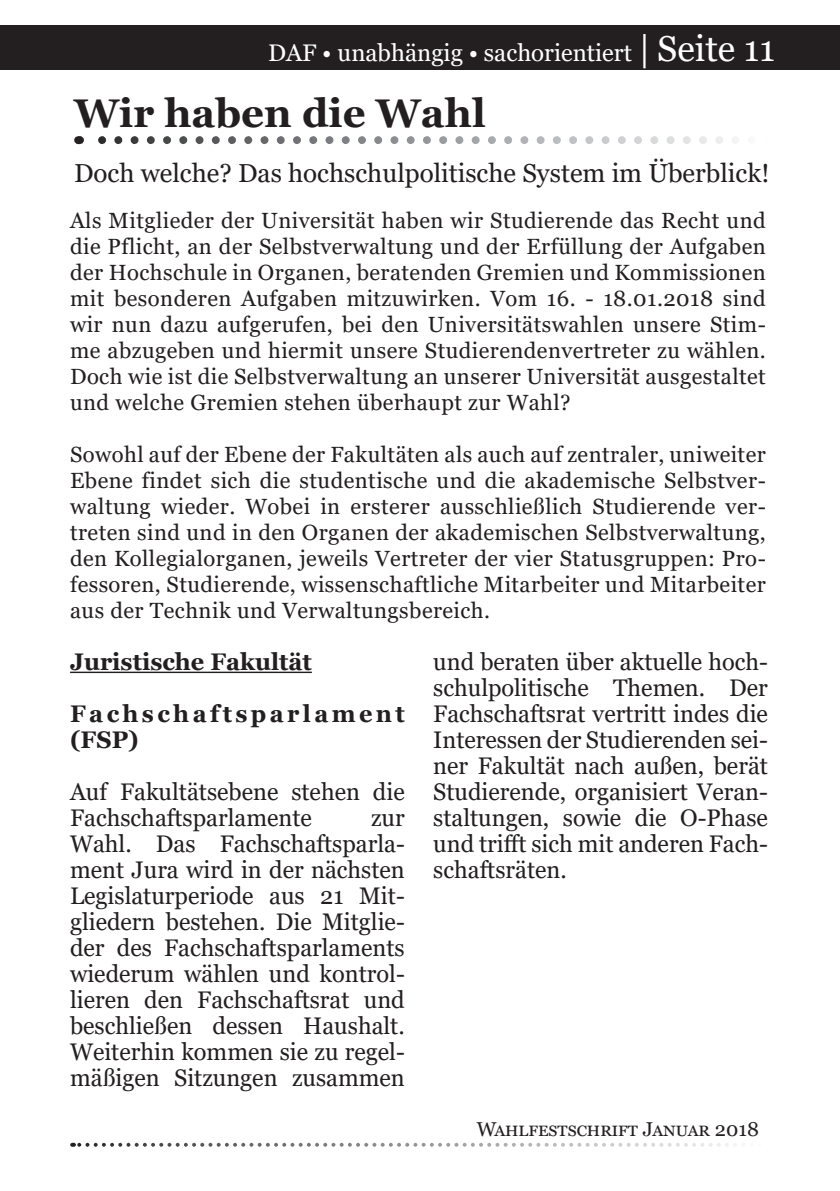
<style>
.page{position:relative;width:840px;height:1191px;background:#fff}
.page>*{position:absolute;margin:0;border:0;box-sizing:border-box;transform-origin:0 0}
.Kopfzeile{font:700 40px "Georgia";color:#231f20}
.Sergoe_Block_raster{font:26px "Georgia";color:#231f20}
.Sergoe_Block_raster-2{font:24px/26px "Georgia";color:#231f20;text-align:justify}
.t1{font:24px "Georgia";color:#fff}
.Sergoe_Block_raster-3{font:700 24px/26px "Georgia";letter-spacing:.145em;color:#231f20}
.Sergoe_Block_raster-4{font:700 24px "Georgia";color:#231f20}
.Sergoe_Block_raster-5{font:22px/26px "Georgia";letter-spacing:.02em;color:#231f20;text-align:justify}
.t2{font:20px "Georgia";color:#231f20}
.s1{font-size:36px}
</style>
<div class="page">
<hr style="left:0;top:25px;width:3px;height:44px;background:#231f20">
<div style="left:3px;top:25px;width:836px;height:44px;background:#231f20"></div>
<svg style="left:72px;top:1142px;width:665px;height:4px"></svg>
<hr style="left:70px;top:671px;width:242px;height:2px;background:#231f20">
<svg style="left:98px;top:136px;width:641px;height:8px"></svg>
<p class="t1" style="left:268px;top:38px;width:508px">DAF • unabhängig • sachorientiert <span class="s1">| Seite 11</span></p>
<p class="Kopfzeile" style="left:74px;top:87px;width:413px">Wir haben die Wahl</p>
<p class="Sergoe_Block_raster" style="left:74px;top:157px;width:697px">Doch welche? Das hochschulpolitische System im Überblick!</p>
<p class="Sergoe_Block_raster-5" style="left:70px;top:208px;width:697px">Als Mitglieder der Universität haben wir Studierende das Recht und die Pflicht, an der Selbstverwaltung und der Erfüllung der Aufgaben der Hochschule in Organen, beratenden Gremien und Kommissionen mit besonderen Aufgaben mitzuwirken. Vom 16. - 18.01.2018 sind wir nun dazu aufgerufen, bei den Universitätswahlen unsere Stim&shy;me abzugeben und hiermit unsere Studierendenvertreter zu wählen.<br>Doch wie ist die Selbstverwaltung an unserer Universität ausgestaltet und welche Gremien stehen überhaupt zur Wahl?</p>
<p class="Sergoe_Block_raster-5" style="left:70px;top:442px;width:697px">Sowohl auf der Ebene der Fakultäten als auch auf zentraler, uniweiter Ebene findet sich die studentische und die akademische Selbstver&shy;waltung wieder. Wobei in ersterer ausschließlich Studierende ver&shy;treten sind und in den Organen der akademischen Selbstverwaltung, den Kollegialorganen, jeweils Vertreter der vier Statusgruppen: Pro&shy;fessoren, Studierende, wissenschaftliche Mitarbeiter und Mitarbeiter aus der Technik und Verwaltungsbereich.</p>
<p class="Sergoe_Block_raster-4" style="left:70px;top:646px;width:243px">Juristische Fakultät</p>
<p class="Sergoe_Block_raster-3" style="left:70px;top:701px;width:336px">Fachschaftsparlament (FSP)</p>
<p class="Sergoe_Block_raster-2" style="left:70px;top:779px;width:336px">Auf Fakultätsebene stehen die<br>Fachschaftsparlamente</p>
<p class="Sergoe_Block_raster-2" style="left:70px;top:805px;width:336px;text-indent:301px">zur Wahl. Das Fachschaftsparla&shy;ment Jura wird in der nächsten Legislaturperiode aus 21 Mit&shy;gliedern bestehen. Die Mitglie&shy;der des Fachschaftsparlaments wiederum wählen und kontrol&shy;lieren den Fachschaftsrat und beschließen dessen Haushalt.<br>Weiterhin kommen sie zu regel&shy;mäßigen Sitzungen zusammen</p>
<p class="Sergoe_Block_raster-2" style="left:433px;top:649px;width:336px">und beraten über aktuelle hoch&shy;schulpolitische Themen. Der Fachschaftsrat vertritt indes die Interessen der Studierenden sei&shy;ner Fakultät nach außen, berät Studierende, organisiert Veran&shy;staltungen, sowie die O-Phase und trifft sich mit anderen Fach&shy;schaftsräten.</p>
<p class="t2" style="left:476px;top:1117px;width:283px">Wahlfestschrift Januar 2018</p>
</div>
